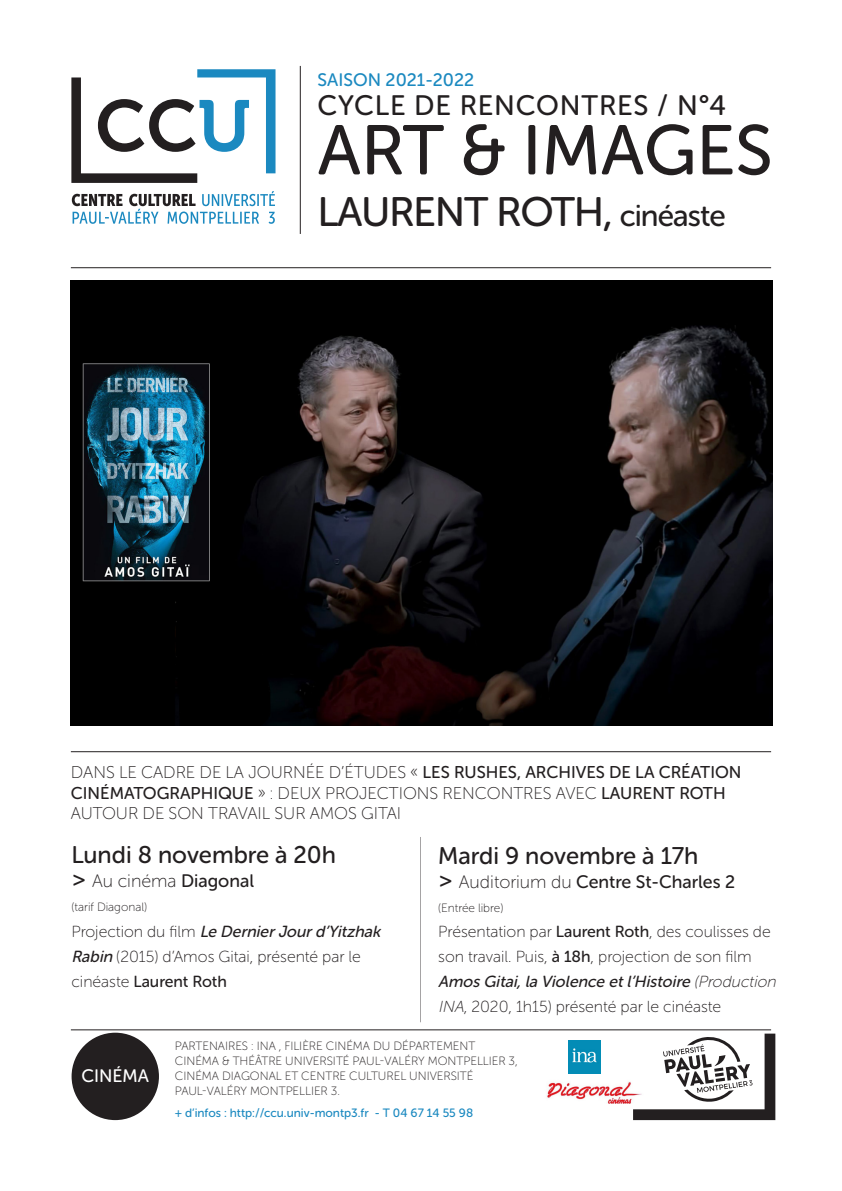
<style>
.page{position:relative;width:842px;height:1191px;background:#fff}
.page>*{position:absolute;margin:0;border:0;box-sizing:border-box;transform-origin:0 0}
.t1{font:70px "Museo Sans Rounded 500";color:#231f20}
.t2{font:41px "Museo Sans Rounded 500";letter-spacing:-.03em;color:#231f20}
.t3{font:28px "Museo Sans Rounded 500";letter-spacing:.03em;color:#231f20}
.t4{font:24px "Museo Sans Rounded 500";color:#231f20}
.t5{font:18px "Museo Sans Rounded 500";color:#231f20}
.t6{font:18px "Museo Sans Rounded 100";color:#231f20}
.t7{font:18px "Museo Sans Rounded 500";color:#1b89c0}
.t8{font:18px "Museo Sans Rounded 500";color:#fff}
.t9{font:17px/20.4px "Museo Sans Rounded 100";color:#231f20}
.t10{font:16px/25px "Museo Sans Rounded 100";color:#231f20}
.t11{font:12px/15px "Museo Sans Rounded 100";color:#231f20}
.t12{font:12px "Museo Sans Rounded 500";color:#1b89c0}
.s1{font-size:30px}
.s2{font-family:"Museo Sans Rounded 500"}
.s3{font-family:"Museo Sans Rounded 500";font-size:24px}
.s4{font-family:"Museo Sans Rounded 500";font-style:italic}
.s5{font-size:24px}
.s6{font-family:"Museo Sans Rounded 100"}
.s7{font-style:italic}
</style>
<div class="page">
<svg style="left:633px;top:1033px;width:142px;height:87px"></svg>
<hr style="left:71px;top:267px;width:700px;height:1px;background:#231f20">
<hr style="left:71px;top:751px;width:700px;height:1px;background:#231f20">
<hr style="left:300px;top:66px;width:1px;height:168px;background:#231f20">
<hr style="left:71px;top:1029px;width:700px;height:1px;background:#231f20">
<svg style="left:71px;top:69px;width:204px;height:114px"></svg>
<svg style="left:72px;top:191px;width:203px;height:33px"></svg>
<div style="left:72px;top:1032px;width:87px;height:88px;background:#231f20;border-radius:50%"></div>
<img style="left:71px;top:280px;width:702px;height:445px">
<img style="left:547px;top:1079px;width:111px;height:24px">
<hr style="left:420px;top:837px;width:1px;height:185px;background:#231f20">
<img style="left:568px;top:1041px;width:33px;height:32px">
<p class="t7" style="left:317px;top:70px;width:158px">SAISON 2021-2022</p>
<p class="t3" style="left:317px;top:90px;width:410px">CYCLE DE RENCONTRES / N°4</p>
<p class="t1" style="left:317px;top:112px;width:457px">ART &amp; IMAGES</p>
<p class="t2" style="left:317px;top:190px;width:410px">LAURENT ROTH, <span class="s1">cinéaste</span></p>
<p class="t9" style="left:71px;top:762px;width:672px">DANS LE CADRE DE LA JOURNÉE D’ÉTUDES « <span class="s2">LES RUSHES, ARCHIVES DE LA CRÉATION<br>CINÉMATOGRAPHIQUE</span> » : DEUX PROJECTIONS RENCONTRES AVEC <span class="s2">LAURENT ROTH<br></span>AUTOUR DE SON TRAVAIL SUR AMOS GITAI</p>
<p class="t4" style="left:71px;top:842px;width:266px">Lundi 8 novembre à 20h</p>
<p class="t6" style="left:71px;top:871px;width:184px"><span class="s3">&gt;</span> Au cinéma <span class="s2">Diagonal</span></p>
<p class="t11" style="left:71px;top:900px;width:77px">(tarif Diagonal)</p>
<p class="t10" style="left:71px;top:918px;width:314px">P roj e c t i o n d u fi l m <span class="s4">Le DernierJourd’Yitzhak<br>Rabin</span> (2015) d’Amos Gitai, présenté par le cinéaste <span class="s2">Laurent Roth</span></p>
<p class="t4" style="left:438px;top:842px;width:262px">Mardi 9 novembre à 17h</p>
<p class="t5" style="left:438px;top:872px;width:298px"><span class="s5">&gt;</span> <span class="s6">Auditorium du</span> Centre St-Charles 2</p>
<p class="t11" style="left:438px;top:900px;width:67px">(Entrée libre)</p>
<p class="t10" style="left:438px;top:919px;width:343px">Présentation par <span class="s2">Laurent Roth</span>, des coulisses de son travail. Puis, <span class="s2">à 18h</span>, projection de son film <span class="s4">Amos Gitai,la Violence etl’Histoire</span> <span class="s7">(Production INA</span>, 2020, 1h15) présenté par le cinéaste</p>
<p class="t8" style="left:82px;top:1066px;width:69px">CINÉMA</p>
<p class="t11" style="left:175px;top:1038px;width:344px">PARTENAIRES : INA , FILIÈRE CINÉMA DU DÉPARTEMENT CINÉMA &amp; THÉÂTRE UNIVERSITÉ PAUL-VALÉRY MONTPELLIER 3, CINÉMA DIAGONAL ET CENTRE CULTUREL UNIVERSITÉ PAUL-VALÉRY MONTPELLIER 3.</p>
<p class="t12" style="left:175px;top:1106px;width:300px">+ d’infos : http://ccu.univ-montp3.fr - T 04 67 14 55 98</p>
</div>
